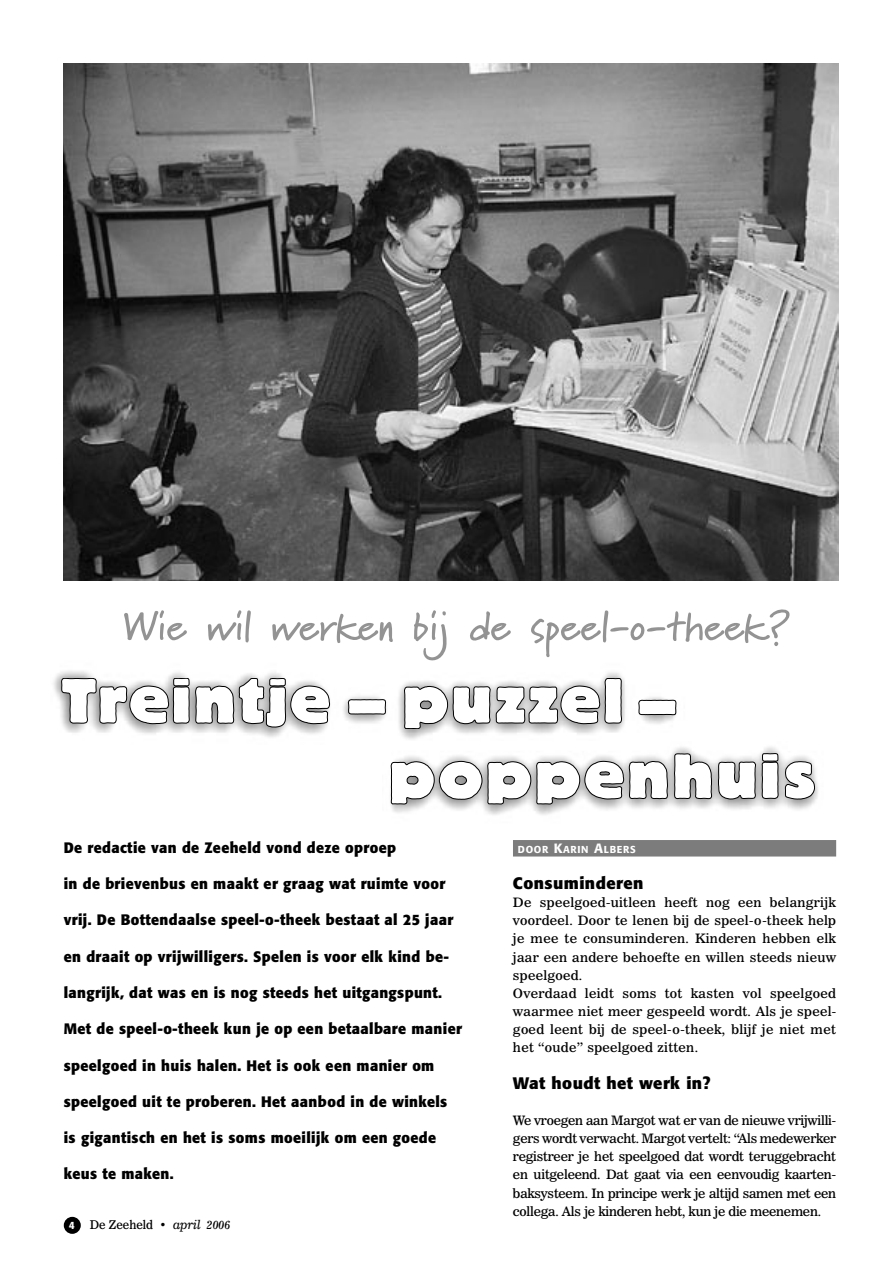
<style>
.page{position:relative;width:893px;height:1263px;background:#fff}
.page>*{position:absolute;margin:0;border:0;box-sizing:border-box;transform-origin:0 0}
.t1{font:700 16.5px "Formata";letter-spacing:.025em;color:#000}
.t2{font:700 15px "Formata";letter-spacing:.025em;color:#000;scale:.95 1}
.t3{font:12.9px/18.1px "News 706 BT Roman C";letter-spacing:.02em;color:#000;scale:1.07 1}
.t4{font:12.9px/18.1px "News 706 BT Roman C";letter-spacing:.02em;color:#000;text-align:justify;scale:1.05 1}
.t5{font:12px "News 706 BT Roman C";color:#000}
.t6{font:500 10.05px "Formata";letter-spacing:.065em;color:#fff}
.s1{font-family:"Formata";font-weight:500;font-size:10.5px;color:#fff}
.s2{font-family:"News 706 BT Italic C"}
.s3{font-size:13.35px}
</style>
<div class="page">
<div style="left:64px;top:1217px;width:17px;height:17px;background:#000;border-radius:50%"></div>
<img style="left:64px;top:64px;width:774px;height:516px">
<img style="left:53px;top:671px;width:624px;height:68px">
<img style="left:390px;top:747px;width:428px;height:68px">
<svg style="left:391px;top:761px;width:277px;height:43px"></svg>
<svg style="left:674px;top:753px;width:38px;height:46px"></svg>
<svg style="left:718px;top:762px;width:38px;height:37px"></svg>
<svg style="left:762px;top:753px;width:16px;height:46px"></svg>
<svg style="left:785px;top:761px;width:30px;height:38px"></svg>
<svg style="left:61px;top:678px;width:269px;height:49px"></svg>
<svg style="left:348px;top:699px;width:38px;height:15px"></svg>
<svg style="left:638px;top:700px;width:38px;height:15px"></svg>
<svg style="left:404px;top:686px;width:86px;height:43px"></svg>
<svg style="left:496px;top:678px;width:126px;height:46px"></svg>
<div style="left:513px;top:840px;width:323px;height:16px;background:#7c7c7c"></div>
<svg style="left:124px;top:610px;width:63px;height:31px"></svg>
<svg style="left:208px;top:610px;width:43px;height:33px"></svg>
<svg style="left:272px;top:613px;width:121px;height:30px"></svg>
<svg style="left:414px;top:610px;width:33px;height:51px"></svg>
<svg style="left:470px;top:611px;width:41px;height:30px"></svg>
<svg style="left:531px;top:609px;width:258px;height:48px"></svg>
<p class="t2" style="left:64px;top:838px;width:351px">De redactie van de Zeeheld vond deze oproep</p>
<p class="t2" style="left:64px;top:874px;width:403px">in de brievenbus en maakt er graag wat ruimte voor</p>
<p class="t2" style="left:64px;top:911px;width:412px">vrij. De Bottendaalse speel-o-theek bestaat al 25 jaar</p>
<p class="t2" style="left:64px;top:947px;width:407px">en draait op vrijwilligers. Spelen is voor elk kind be-</p>
<p class="t2" style="left:64px;top:983px;width:400px">langrijk, dat was en is nog steeds het uitgangspunt.</p>
<p class="t2" style="left:64px;top:1019px;width:421px">Met de speel-o-theek kun je op een betaalbare manier</p>
<p class="t2" style="left:64px;top:1056px;width:392px">speelgoed in huis halen. Het is ook een manier om</p>
<p class="t2" style="left:64px;top:1092px;width:405px">speelgoed uit te proberen. Het aanbod in de winkels</p>
<p class="t2" style="left:64px;top:1128px;width:394px">is gigantisch en het is soms moeilijk om een goede</p>
<p class="t2" style="left:64px;top:1165px;width:117px">keus te maken.</p>
<p class="t5" style="left:69px;top:1217px;width:163px"><span class="s1">4</span> De Zeeheld • <span class="s2">april 2006</span></p>
<p class="t6" style="left:518px;top:843px;width:119px">DOOR <span class="s3">K</span>ARIN <span class="s3">A</span>LBERS</p>
<p class="t1" style="left:513px;top:873px;width:132px">Consuminderen</p>
<p class="t3" style="left:513px;top:893px;width:304px">De speelgoed-uitleen heeft nog een belangrijk voordeel. Door te lenen bij de speel-o-theek help je mee te consuminderen. Kinderen hebben elk jaar een andere behoefte en willen steeds nieuw speelgoed.<br>Overdaad leidt soms tot kasten vol speelgoed waarmee niet meer gespeeld wordt. Als je speel&shy;goed leent bij de speel-o-theek, blijf je niet met het “oude” speelgoed zitten.</p>
<p class="t1" style="left:513px;top:1072px;width:199px">Wat houdt het werk in?</p>
<p class="t4" style="left:513px;top:1111px;width:309px">We vroegen aan Margot wat er van de nieuwe vrijwilli&shy;gers wordt verwacht. Margot vertelt: “Als medewerker registreer je het speelgoed dat wordt teruggebracht en uitgeleend. Dat gaat via een eenvoudig kaarten&shy;baksysteem. In principe werk je altijd samen met een collega. Als je kinderen hebt, kun je die meenemen.</p>
</div>
